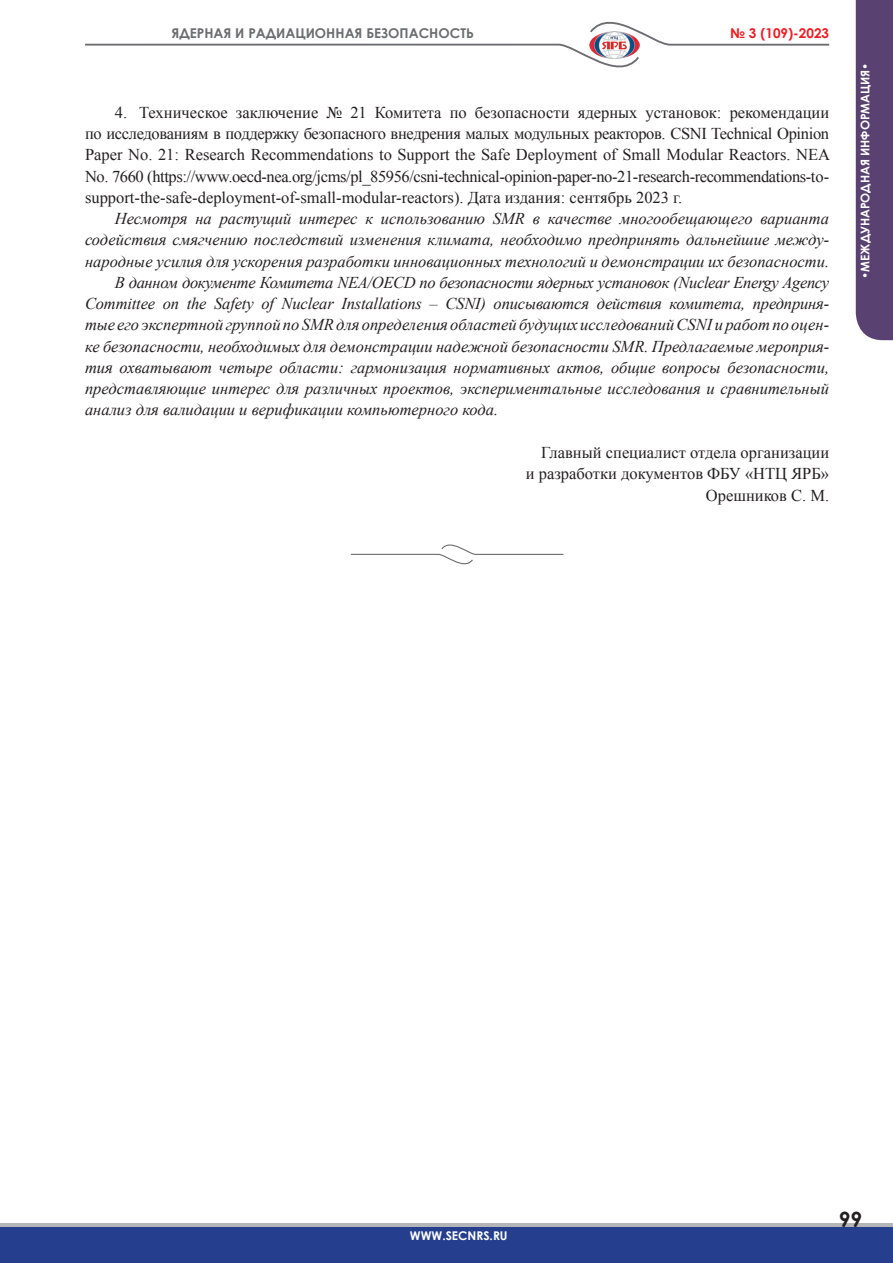
<style>
.page{position:relative;width:893px;height:1263px;background:#fff}
.page>*{position:absolute;margin:0;border:0;box-sizing:border-box;transform-origin:0 0}
.t1{font:700 21px "Century Gothic";color:#231f20}
.Основной_текст{font:italic 16.5px/21.3px "Times New Roman";color:#231f20;text-align:justify}
.Основной_текст-2{font:16.5px/21.3px "Times New Roman";color:#231f20;text-align:justify}
.t2{font:700 13.5px "Century Gothic";color:#6c6d70}
.t3{font:700 13.5px "Century Gothic";color:#ee1d23}
.t4{font:700 12px "Century Gothic";color:#fff}
</style>
<div class="page">
<div style="left:0;top:1223px;width:893px;height:30px;background:#b4b5b8"></div>
<div style="left:0;top:1227px;width:893px;height:36px;background:#253f8e"></div>
<div style="left:856px;top:0;width:37px;height:340px;background:#594272"></div>
<svg style="left:85px;top:21px;width:745px;height:47px"></svg>
<svg style="left:350px;top:544px;width:214px;height:21px"></svg>
<p class="t2" style="left:171px;top:23px;width:304px">ЯДЕРНАЯ И РАДИАЦИОННАЯ БЕЗОПАСНОСТЬ</p>
<p class="t3" style="left:730px;top:23px;width:100px">№ 3 (109)-2023</p>
<p class="Основной_текст-2" style="left:85px;top:101px;width:747px;text-indent:30px">4. Техническое заключение № 21 Комитета по безопасности ядерных установок: рекомендации по исследованиям в поддержку безопасного внедрения малых модульных реакторов. CSNI Technical Opinion Paper No. 21: Research Recommendations to Support the Safe Deployment of Small Modular Reactors. NEA No. 7660 (https://www.oecd-nea.org/jcms/pl_85956/csni-technical-opinion-paper-no-21-research-recommendations-to&shy;support-the-safe-deployment-of-small-modular-reactors). Дата издания: сентябрь 2023 г.</p>
<p class="Основной_текст" style="left:85px;top:208px;width:746px;text-indent:30px">Несмотря на растущий интерес к использованию SMR в качестве многообещающего варианта содействия смягчению последствий изменения климата, необходимо предпринять дальнейшие между&shy;народные усилия для ускорения разработки инновационных технологий и демонстрации их безопасности.</p>
<p class="Основной_текст" style="left:85px;top:271px;width:746px;text-indent:30px">В данном документе Комитета NEA/OECD по безопасности ядерных установок (Nuclear Energy Agency Committee on the Safety of Nuclear Installations – CSNI) описываются действия комитета, предприня&shy;тые его экспертной группой по SMR для определения областей будущих исследований CSNI и работ по оцен&shy;ке безопасности, необходимых для демонстрации надежной безопасности SMR. Предлагаемые мероприя&shy;тия охватывают четыре области: гармонизация нормативных актов, общие вопросы безопасности, представляющие интерес для различных проектов, экспериментальные исследования и сравнительный анализ для валидации и верификации компьютерного кода.</p>
<p class="Основной_текст-2" style="left:541px;top:442px;width:289px">Главный специалист отдела организации</p>
<p class="Основной_текст-2" style="left:526px;top:463px;width:305px">и разработки документов ФБУ «НТЦ ЯРБ»</p>
<p class="Основной_текст-2" style="left:706px;top:484px;width:125px">Орешников С. М.</p>
<p class="t4" style="left:856px;top:279px;width:218px;rotate:-90deg">•МЕЖДУНАРОДНАЯ ИНФОРМАЦИЯ•</p>
<p class="t4" style="left:410px;top:1226px;width:99px">WWW.SECNRS.RU</p>
<p class="t1" style="left:839px;top:1203px;width:25px">99</p>
</div>
